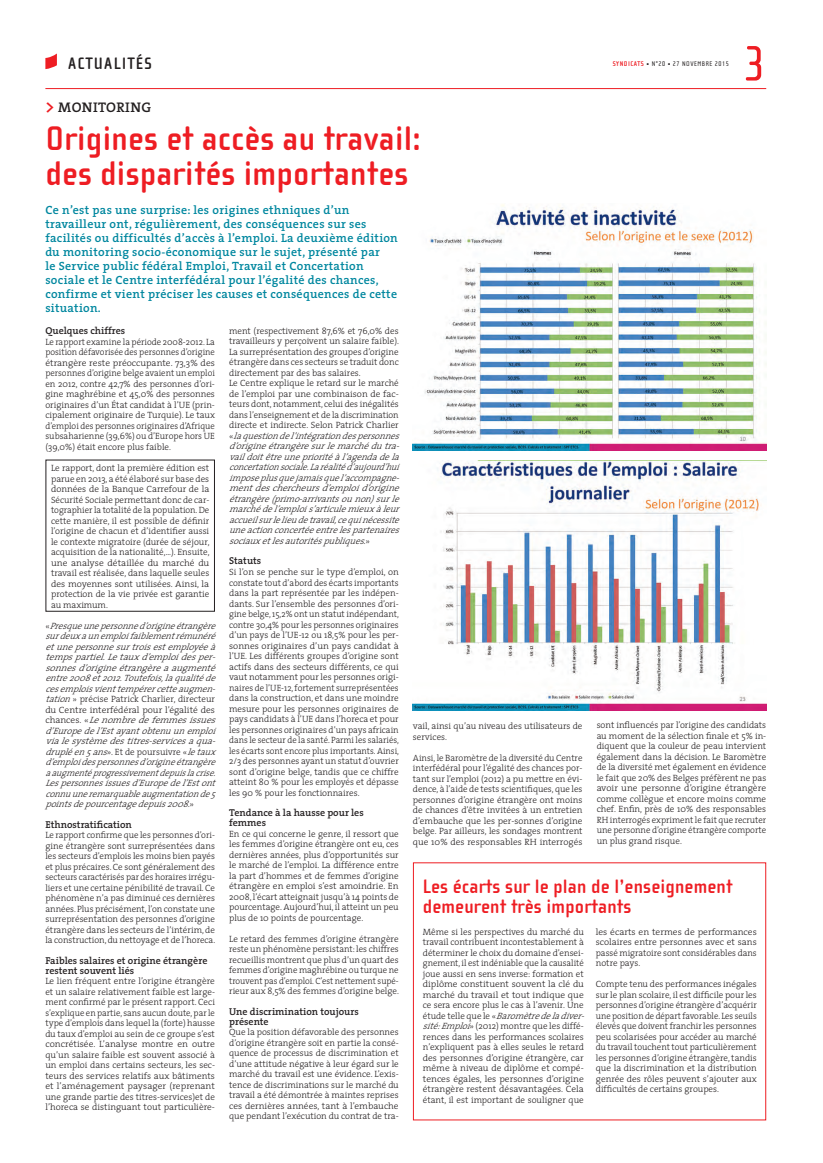
<style>
.page{position:relative;width:823px;height:1163px;background:#fff}
.page>*{position:absolute;margin:0;border:0;box-sizing:border-box;transform-origin:0 0}
.t1{font:51px "Cholla Sans";color:#ee1d23}
.t2{font:700 35px/35px "Cholla Sans";letter-spacing:.01em;color:#ee1d23}
.t3{font:700 20px/20px "Cholla Sans";letter-spacing:.01em;color:#ee1d23}
.t4{font:700 17px "Cholla Sans";letter-spacing:.075em;color:#231f20}
.t5{font:600 14px "The Serif";letter-spacing:.025em;color:#231f20}
.t6{font:600 12px/14px "The Serif";letter-spacing:.025em;color:#00879f}
.t7{font:600 10px/10px "The Serif";color:#231f20}
.t8{font:300 9.1px/10.5px "The Serif";color:#231f20;text-align:justify}
.t9{font:italic 300 9.1px/10.5px "The Serif";color:#231f20}
.t10{font:300 9.1px/10.5px "The Serif";color:#231f20;text-align:justify;scale:1.05 1}
.t11{font:7px "Cholla Sans";letter-spacing:.075em;color:#231f20}
.s1{font-size:18px;color:#ee1d23}
.s2{font-style:normal}
.s3{font-weight:700;color:#ee1d23}
.s4{font-style:italic}
</style>
<div class="page">
<hr style="left:45px;top:88px;width:720px;height:1px;background:#ee1d23">
<svg style="left:45px;top:53px;width:12px;height:16px"></svg>
<img style="left:412px;top:204px;width:353px;height:246px">
<img style="left:412px;top:460px;width:353px;height:250px">
<p class="t1" style="left:743px;top:44px;width:24px">3</p>
<p class="t4" style="left:68px;top:57px;width:85px">ACTUALITÉS</p>
<p class="t5" style="left:45px;top:102px;width:107px"><span class="s1">&gt;</span> MONITORING</p>
<p class="t2" style="left:45px;top:124px;width:377px">Origines et accès au travail: des disparités importantes</p>
<p class="t6" style="left:45px;top:204px;width:354px">Ce n’est pas une surprise: les origines ethniques d’un travailleur ont, régulièrement, des conséquences sur ses facilités ou difficultés d’accès à l’emploi. La deuxième édition du monitoring socio-économique sur le sujet, présenté par<br>le Service public fédéral Emploi, Travail et Concertation sociale et le Centre interfédéral pour l’égalité des chances, confirme et vient préciser les causes et conséquences de cette situation.</p>
<p class="t7" style="left:45px;top:327px;width:81px">Quelques chiffres</p>
<p class="t8" style="left:45px;top:337px;width:171px">Le rapport examine la période 2008-2012. La position défavorisée des personnes d’origine étrangère reste préoccupante. 73,3% des personnes d’origine belge avaient un emploi en 2012, contre 42,7% des personnes d’ori&shy;gine maghrébine et 45,0% des personnes originaires d’un État candidat à l’UE (prin&shy;cipalement originaire de Turquie). Le taux d’emploi des personnes originaires d’Afrique subsaharienne (39,6%) ou d’Europe hors UE (39,0%) était encore plus faible.</p>
<p class="t8" style="left:51px;top:463px;width:160px">Le rapport, dont la première édition est parue en 2013, a été élaboré sur base des données de la Banque Carrefour de la Sécurité Sociale permettant donc de car&shy;tographier la totalité de la population. De cette manière, il est possible de définir l’origine de chacun et d’identifier aussi le contexte migratoire (durée de séjour, acquisition de la nationalité,...). Ensuite, une analyse détaillée du marché du travail est réalisée, dans laquelle seules des moyennes sont utilisées. Ainsi, la protection de la vie privée est garantie au maximum.</p>
<p class="t9" style="left:45px;top:621px;width:174px"><span class="s2">«</span> Presqueunepersonned’origineétrangère surdeuxaunemploifaiblementrémunéré etunepersonnesurtroisestemployéeà tempspartiel.Letauxd’emploidesper&shy;sonnesd’origineétrangèreaaugmenté entre2008et2012.Toutefois,laqualitéde cesemploisvienttempérercetteaugmen&shy;tation<span class="s2">» précise Patrick Charlier, directeur du Centre interfédéral pour l’égalité des c h a n c e s . «</span> Lenombredefemmesissues d’Europedel’Estayantobtenuunemploi vialesystèmedestitres-servicesaqua&shy;drupléen5ans<span class="s2">» . E t d e p o u r s u iv r e «</span> letaux d’emploidespersonnesd’origineétrangère aaugmentéprogressivementdepuislacrise.<br>Lespersonnesissuesd’Europedel’Estont connuuneremarquableaugmentationde5 pointsdepourcentagedepuis2008.<span class="s2">»</span></p>
<p class="t7" style="left:45px;top:820px;width:88px">Ethnostratification</p>
<p class="t8" style="left:45px;top:830px;width:171px">Le rapport confirme que les personnes d’ori&shy;gine étrangère sont surreprésentées dans les secteurs d’emplois les moins bien payés et plus précaires. Ce sont généralement des secteurs caractérisés par des horaires irrégu&shy;liers et une certaine pénibilité de travail. Ce phénomène n’a pas diminué ces dernières années. Plus précisément, l’on constate une surreprésentation des personnes d’origine étrangère dans les secteurs de l’intérim, de la construction, du nettoyage et de l’horeca.</p>
<p class="t7" style="left:45px;top:956px;width:163px">Faibles salaires et origine étrangère restent souvent liés</p>
<p class="t8" style="left:45px;top:976px;width:171px">Le lien fréquent entre l’origine étrangère et un salaire relativement faible est large&shy;ment confirmé par le présent rapport. Ceci s’explique en partie, sans aucun doute, par le type d’emplois dans lequel la (forte) hausse du taux d’emploi au sein de ce groupe s’est concrétisée. L’analyse montre en outre qu’un salaire faible est souvent associé à un emploi dans certains secteurs, les sec&shy;teurs des services relatifs aux bâtiments et l’aménagement paysager (reprenant une grande partie des titres-services)et de l’horeca se distinguant tout particulière-</p>
<p class="t11" style="left:612px;top:61px;width:117px"><span class="s3">SYNDICATS</span> • N°20 • 27 NOVEMBRE 2015</p>
<p class="t9" style="left:229px;top:326px;width:174px"><span class="s2">ment (respectivement 87,6% et 76,0% des travailleurs y perçoivent un salaire faible).<br>La surreprésentation des groupes d’origine étrangère dans ces secteurs se traduit donc directement par des bas salaires.<br>Le Centre explique le retard sur le marché de l’emploi par une combinaison de fac&shy;teurs dont, notamment, celui des inégalités dans l’enseignement et de la discrimination directe et indirecte. Selon Patrick Charlier «</span> laquestiondel’intégrationdespersonnes d’origineétrangèresurlemarchédutra&shy;vaildoitêtreuneprioritéàl’agendadela concertationsociale.Laréalitéd’aujourd’hui imposeplusquejamaisquel’accompagne&shy;mentdeschercheursd’emploid’origine étrangère(primo-arrivantsounon)surle marchédel’emplois’articulemieuxàleur accueilsurlelieudetravail,cequinécessite uneactionconcertéeentrelespartenaires sociauxetlesautoritéspubliques.<span class="s2">»</span></p>
<p class="t7" style="left:229px;top:556px;width:34px">Statuts</p>
<p class="t8" style="left:229px;top:567px;width:171px">Si l’on se penche sur le type d’emploi, on constate tout d’abord des écarts importants dans la part représentée par les indépen&shy;dants. Sur l’ensemble des personnes d’ori&shy;gine belge, 15,2% ont un statut indépendant, contre 30,4% pour les personnes originaires d’un pays de l’UE-12 ou 18,5% pour les per&shy;sonnes originaires d’un pays candidat à l’UE. Les différents groupes d’origine sont actifs dans des secteurs différents, ce qui vaut notamment pour les personnes origi&shy;naires de l’UE-12, fortement surreprésentées dans la construction, et dans une moindre mesure pour les personnes originaires de pays candidats à l’UE dans l’horeca et pour les personnes originaires d’un pays africain dans le secteur de la santé. Parmi les salariés, les écarts sont encore plus importants. Ainsi, 2/3 des personnes ayant un statut d’ouvrier sont d’origine belge, tandis que ce chiffre atteint 80 % pour les employés et dépasse les 90 % pour les fonctionnaires.</p>
<p class="t7" style="left:229px;top:808px;width:136px">Tendance à la hausse pour les femmes</p>
<p class="t8" style="left:229px;top:828px;width:171px">En ce qui concerne le genre, il ressort que les femmes d’origine étrangère ont eu, ces dernières années, plus d’opportunités sur le marché de l’emploi. La différence entre la part d’hommes et de femmes d’origine étrangère en emploi s’est amoindrie. En 2008, l’écart atteignait jusqu’à 14 points de pourcentage. Aujourd’hui, il atteint un peu plus de 10 points de pourcentage.</p>
<p class="t8" style="left:229px;top:933px;width:171px">Le retard des femmes d’origine étrangère reste un phénomène persistant: les chiffres recueillis montrent que plus d’un quart des femmes d’origine maghrébine ou turque ne trouvent pas d’emploi. C’est nettement supé&shy;rieur aux 8,5% des femmes d’origine belge.</p>
<p class="t7" style="left:229px;top:1006px;width:131px">Une discrimination toujours présente</p>
<p class="t8" style="left:229px;top:1027px;width:171px">Que la position défavorable des personnes d’origine étrangère soit en partie la consé&shy;quence de processus de discrimination et d’une attitude négative à leur égard sur le marché du travail est une évidence. L’exis&shy;tence de discriminations sur le marché du travail a été démontrée à maintes reprises ces dernières années, tant à l’embauche que pendant l’exécution du contrat de tra-</p>
<p class="t8" style="left:596px;top:720px;width:171px">sont influencés par l’origine des candidats au moment de la sélection finale et 5% in&shy;diquent que la couleur de peau intervient également dans la décision. Le Baromètre de la diversité met également en évidence le fait que 20% des Belges préfèrent ne pas avoir une personne d’origine étrangère comme collègue et encore moins comme chef. Enfin, près de 10% des responsables RH interrogés expriment le fait que recruter une personne d’origine étrangère comporte un plus grand risque.</p>
<p class="t8" style="left:412px;top:721px;width:171px">vail, ainsi qu’au niveau des utilisateurs de services.</p>
<p class="t8" style="left:412px;top:752px;width:171px">Ainsi, le Baromètre de la diversité du Centre interfédéral pour l’égalité des chances por&shy;tant sur l’emploi (2012) a pu mettre en évi&shy;dence, à l’aide de tests scientifiques, que les personnes d’origine étrangère ont moins de chances d’être invitées à un entretien d’embauche que les per-sonnes d’origine belge. Par ailleurs, les sondages montrent que 10% des responsables RH interrogés</p>
<p class="t3" style="left:422px;top:878px;width:311px">Les écarts sur le plan de l’enseignement demeurent très importants</p>
<p class="t8" style="left:422px;top:926px;width:166px;text-align:left">Même si les perspectives du marché du travail contribuent incontestablement à déterminer le choix du domaine d’ensei&shy;gnement, il est indéniable que la causalité joue aussi en sens inverse: formation et diplôme constituent souvent la clé du marché du travail et tout indique que ce sera encore plus le cas à l’avenir. Une é t u d e t e l l e q u e l e « <span class="s4">Baromètredeladiver&shy;sité:Emploi</span>» (2012) montre que les diffé&shy;rences dans les performances scolaires n’expliquent pas à elles seules le retard des personnes d’origine étrangère, car même à niveau de diplôme et compé&shy;tences égales, les personnes d’origine étrangère restent désavantagées. Cela étant, il est important de souligner que</p>
<p class="t10" style="left:595px;top:926px;width:155px">les écarts en termes de performances scolaires entre personnes avec et sans passé migratoire sont considérables dans notre pays.</p>
<p class="t8" style="left:595px;top:979px;width:162px">Compte tenu des performances inégales sur le plan scolaire, il est difficile pour les personnes d’origine étrangère d’acquérir une position de départ favorable. Les seuils élevés que doivent franchir les personnes peu scolarisées pour accéder au marché du travail touchent tout particulièrement les personnes d’origine étrangère, tandis que la discrimination et la distribution genrée des rôles peuvent s’ajouter aux difficultés de certains groupes.</p>
</div>
